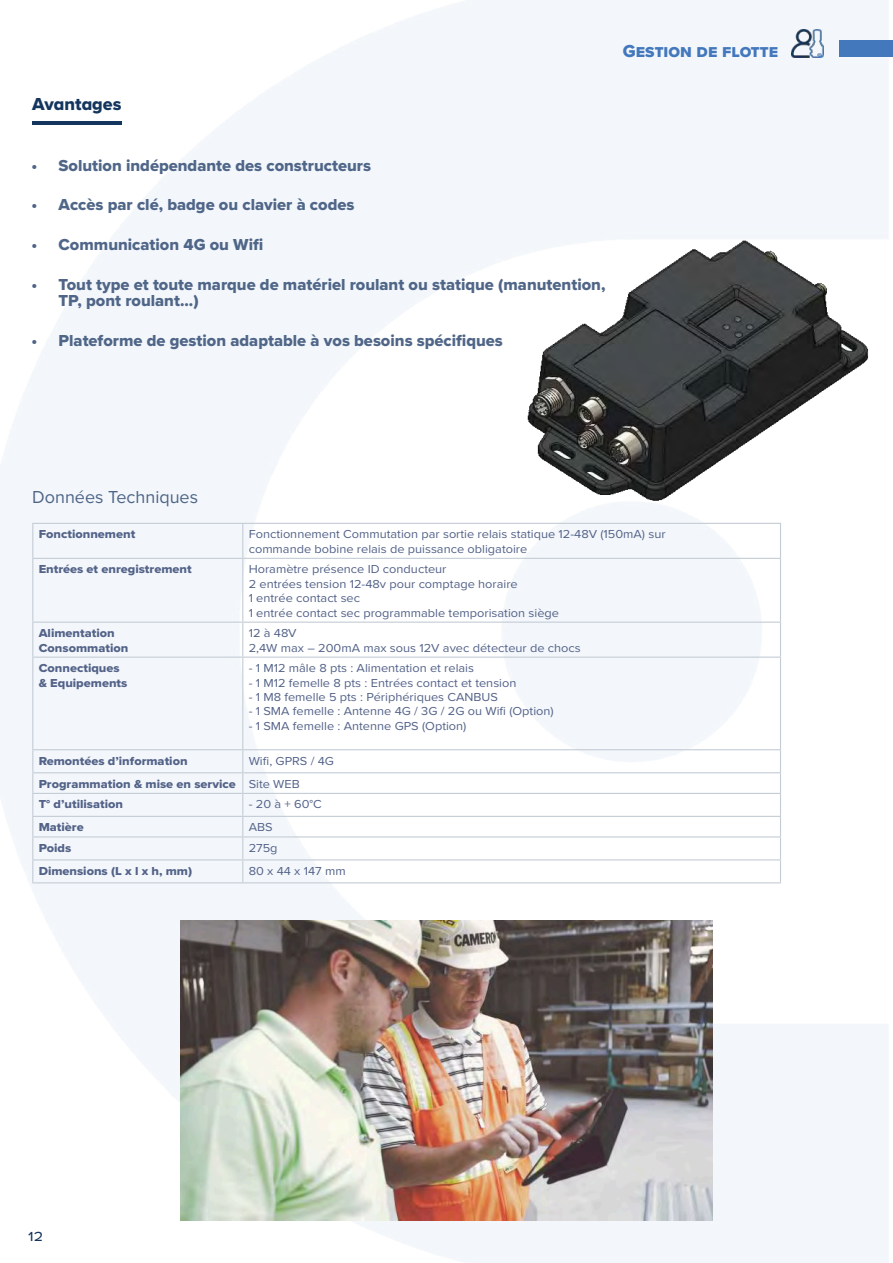
<style>
.page{position:relative;width:893px;height:1263px;background:#fff}
.page>*{position:absolute;margin:0;border:0;box-sizing:border-box;transform-origin:0 0}
.t1{font:18px "Proxima Nova";color:#4f6587}
.t2{font:18px "Proxima Nova S Extrabld";color:#4378bd}
.t3{font:18px "Proxima Nova A Extrabld";color:#13355e}
.t4{font:16.5px/16.5px "Proxima Nova Extrabld";color:#506688}
.t5{font:16.5px "Proxima Nova S";color:#13355e}
.t6{font:12px/14.4px "Proxima Nova";color:#536288;scale:1.06 1}
.t7{font:12px/14.4px "Proxima Nova Extrabld";color:#536288;scale:1.06 1}
.s1{font-family:"Proxima Nova"}
</style>
<div class="page">
<img style="left:0;top:0;width:888px;height:1263px">
<hr style="left:32px;top:523px;width:211px;height:1px;background:#c4ccd5">
<hr style="left:32px;top:524px;width:1px;height:34px;background:#c4ccd5">
<hr style="left:243px;top:523px;width:538px;height:1px;background:#c4ccd5">
<hr style="left:242px;top:524px;width:1px;height:34px;background:#c4ccd5">
<hr style="left:32px;top:558px;width:211px;height:1px;background:#c4ccd5">
<hr style="left:32px;top:559px;width:1px;height:63px;background:#c4ccd5">
<hr style="left:243px;top:558px;width:538px;height:1px;background:#c4ccd5">
<hr style="left:242px;top:559px;width:1px;height:63px;background:#c4ccd5">
<hr style="left:780px;top:559px;width:1px;height:63px;background:#c4ccd5">
<hr style="left:32px;top:622px;width:211px;height:1px;background:#c4ccd5">
<hr style="left:32px;top:623px;width:1px;height:34px;background:#c4ccd5">
<hr style="left:243px;top:622px;width:538px;height:1px;background:#c4ccd5">
<hr style="left:242px;top:623px;width:1px;height:34px;background:#c4ccd5">
<hr style="left:780px;top:623px;width:1px;height:34px;background:#c4ccd5">
<hr style="left:32px;top:657px;width:211px;height:1px;background:#c4ccd5">
<hr style="left:32px;top:658px;width:1px;height:91px;background:#c4ccd5">
<hr style="left:243px;top:657px;width:538px;height:1px;background:#c4ccd5">
<hr style="left:242px;top:658px;width:1px;height:91px;background:#c4ccd5">
<hr style="left:780px;top:658px;width:1px;height:91px;background:#c4ccd5">
<hr style="left:32px;top:749px;width:211px;height:1px;background:#c4ccd5">
<hr style="left:243px;top:749px;width:538px;height:1px;background:#c4ccd5">
<hr style="left:32px;top:772px;width:211px;height:1px;background:#c4ccd5">
<hr style="left:243px;top:772px;width:538px;height:1px;background:#c4ccd5">
<hr style="left:32px;top:793px;width:211px;height:1px;background:#c4ccd5">
<hr style="left:243px;top:793px;width:538px;height:1px;background:#c4ccd5">
<hr style="left:32px;top:816px;width:211px;height:1px;background:#c4ccd5">
<hr style="left:243px;top:816px;width:538px;height:1px;background:#c4ccd5">
<hr style="left:32px;top:836px;width:211px;height:1px;background:#c4ccd5">
<hr style="left:243px;top:836px;width:538px;height:1px;background:#c4ccd5">
<hr style="left:32px;top:859px;width:211px;height:1px;background:#c4ccd5">
<svg style="left:32px;top:750px;width:1px;height:132px"></svg>
<hr style="left:243px;top:859px;width:538px;height:1px;background:#c4ccd5">
<svg style="left:242px;top:750px;width:1px;height:132px"></svg>
<svg style="left:780px;top:750px;width:1px;height:132px"></svg>
<hr style="left:32px;top:882px;width:749px;height:1px;background:#c4ccd5">
<hr style="left:32px;top:121px;width:90px;height:4px;background:#13355e">
<img style="left:180px;top:921px;width:533px;height:299px">
<div style="left:839px;top:40px;width:54px;height:17px;background:#4378bd"></div>
<img style="left:792px;top:29px;width:32px;height:28px">
<img style="left:367px;top:160px;width:521px;height:420px">
<h1 class="t3" style="left:32px;top:95px;width:91px">Avantages</h1>
<h2 class="t4" style="left:32px;top:158px;width:341px">• Solution indépendante des constructeurs</h2>
<h2 class="t4" style="left:32px;top:197px;width:324px">• Accès par clé, badge ou clavier à codes</h2>
<h2 class="t4" style="left:32px;top:237px;width:233px">• Communication 4G ou Wifi</h2>
<h2 class="t4" style="left:59px;top:277px;width:548px;text-indent:-27px">• Tout type et toute marque de matériel roulant ou statique (manutention,<br>TP, pont roulant...)</h2>
<h2 class="t4" style="left:32px;top:333px;width:473px">• Plateforme de gestion adaptable à vos besoins spécifiques</h2>
<h1 class="t2" style="left:623px;top:43px;width:157px">Gestion de flotte</h1>
<h1 class="t1" style="left:32px;top:489px;width:167px">Données Techniques</h1>
<p class="t7" style="left:39px;top:528px;width:93px">Fonctionnement</p>
<p class="t6" style="left:249px;top:528px;width:395px">Fonctionnement Commutation par sortie relais statique 12-48V (150mA) sur commande bobine relais de puissance obligatoire</p>
<p class="t7" style="left:39px;top:563px;width:146px">Entrées et enregistrement</p>
<p class="t6" style="left:249px;top:563px;width:294px">Horamètre présence ID conducteur<br>2 entrées tension 12-48v pour comptage horaire<br>1 entrée contact sec<br>1 entrée contact sec programmable temporisation siège</p>
<p class="t7" style="left:39px;top:626px;width:86px">Alimentation<br>Consommation</p>
<p class="t6" style="left:249px;top:626px;width:315px">12 à 48V<br>2,4W max – 200mA max sous 12V avec détecteur de chocs</p>
<p class="t7" style="left:39px;top:661px;width:85px">Connectiques &amp; Equipements</p>
<p class="t6" style="left:249px;top:661px;width:214px">- 1 M12 mâle 8 pts : Alimentation et relais</p>
<p class="t6" style="left:249px;top:676px;width:254px">- 1 M12 femelle 8 pts : Entrées contact et tension</p>
<p class="t6" style="left:249px;top:690px;width:237px">- 1 M8 femelle 5 pts : Périphériques CANBUS</p>
<p class="t6" style="left:249px;top:705px;width:289px">- 1 SMA femelle : Antenne 4G / 3G / 2G ou Wifi (Option)</p>
<p class="t6" style="left:249px;top:719px;width:207px">- 1 SMA femelle : Antenne GPS (Option)</p>
<p class="t7" style="left:39px;top:754px;width:142px">Remontées d’information</p>
<p class="t6" style="left:249px;top:754px;width:82px">Wifi, GPRS / 4G</p>
<p class="t7" style="left:39px;top:774px;width:248px;line-height:20.5px">Programmation &amp; mise en service <span class="s1">Site WEB<br></span>T° d’utilisation</p>
<p class="t6" style="left:249px;top:798px;width:70px">- 20 à + 60°C</p>
<p class="t7" style="left:39px;top:821px;width:44px">Matière</p>
<p class="t6" style="left:249px;top:821px;width:24px">ABS</p>
<p class="t7" style="left:39px;top:841px;width:32px">Poids</p>
<p class="t6" style="left:249px;top:841px;width:29px">275g</p>
<p class="t7" style="left:39px;top:864px;width:146px">Dimensions (L x l x h, mm)</p>
<p class="t6" style="left:249px;top:864px;width:93px">80 x 44 x 147 mm</p>
<h2 class="t5" style="left:28px;top:1228px;width:17px">12</h2>
</div>
